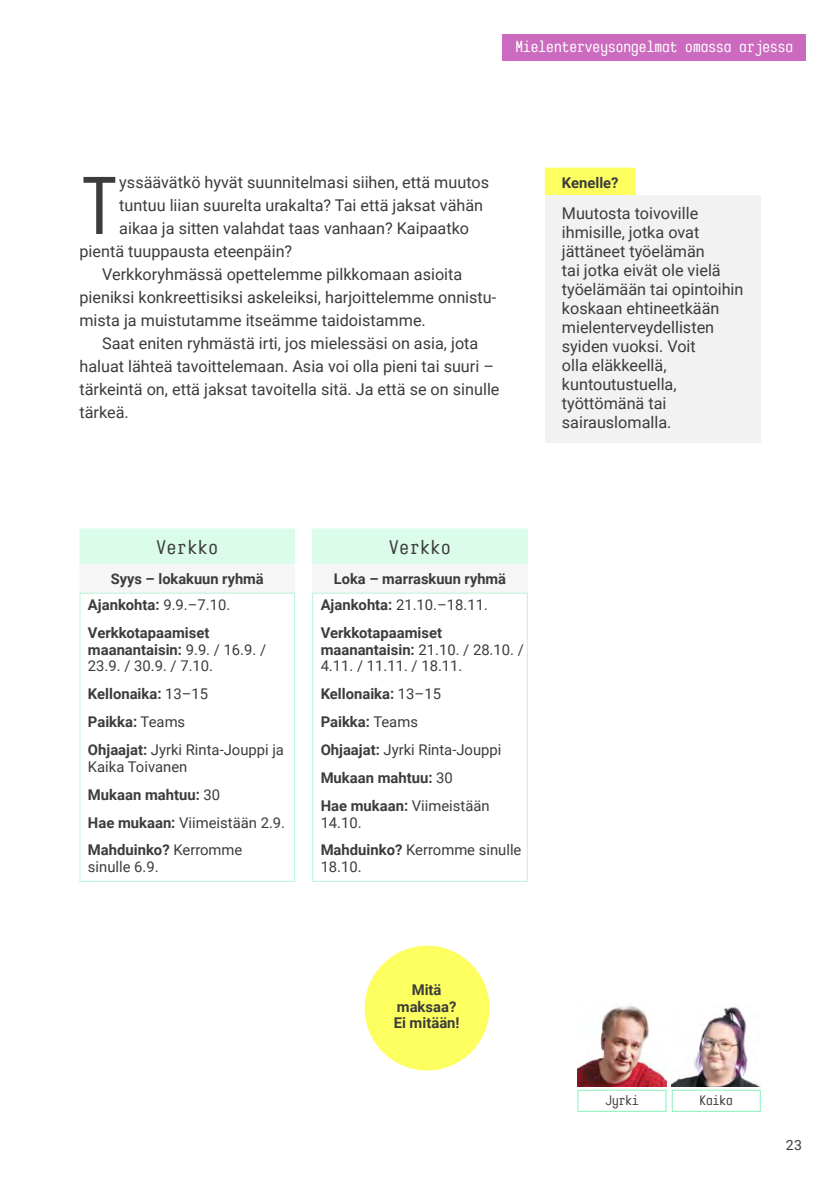
<style>
.page{position:relative;width:840px;height:1191px;background:#fff}
.page>*{position:absolute;margin:0;border:0;box-sizing:border-box;transform-origin:0 0}
.t1{font:500 83.6px "Karben 205 Mono";color:#3c3c3b}
.t2{font:500 20px "Karben 205 Mono";letter-spacing:.045em;color:#3c3c3b}
.t3{font:16.2px/19px "Roboto";color:#3c3c3b}
.t4{font:500 16.2px "Karben 205 Mono";color:#fff}
.t5{font:14.8px/28px "Roboto";color:#3c3c3b}
.t6{font:700 14.8px/28px "Roboto";color:#3c3c3b}
.t7{font:700 14.6px "Roboto";color:#3c3c3b}
.t8{font:500 14px "Karben 205 Mono";color:#3c3c3b}
.t9{font:14px "Roboto";color:#3c3c3b}
.s1{font-weight:400}
.s2{font-weight:700}
</style>
<div class="page">
<img style="left:577px;top:1006px;width:88px;height:80px">
<div style="left:577px;top:1090px;width:89px;height:21px;border:1px solid #88f3bc"></div>
<div style="left:79px;top:528px;width:216px;height:36px;background:#dbfbeb"></div>
<div style="left:79px;top:564px;width:216px;height:29px;background:#f6f6f6"></div>
<div style="left:79px;top:592px;width:216px;height:290px;border:1px solid #b8f8d7"></div>
<div style="left:364px;top:945px;width:125px;height:125px;background:#fdff60;border-radius:50%"></div>
<div style="left:502px;top:34px;width:303px;height:27px;background:#cb6abe"></div>
<img style="left:671px;top:1007px;width:88px;height:79px">
<div style="left:671px;top:1090px;width:89px;height:21px;border:1px solid #88f3bc"></div>
<div style="left:312px;top:528px;width:215px;height:36px;background:#dbfbeb"></div>
<div style="left:312px;top:564px;width:215px;height:29px;background:#f6f6f6"></div>
<div style="left:312px;top:592px;width:215px;height:290px;border:1px solid #b8f8d7"></div>
<div style="left:544px;top:168px;width:91px;height:32px;background:#fdff60"></div>
<div style="left:544px;top:195px;width:216px;height:248px;background:#f2f2f2"></div>
<p class="t4" style="left:515px;top:37px;width:279px">Mielenterveysongelmat omassa arjessa</p>
<h1 class="t1" style="left:79px;top:159px;width:41px">T</h1>
<p class="t3" style="left:119px;top:172px;width:371px">yssäävätkö hyvät suunnitelmasi siihen, että muutos</p>
<p class="t3" style="left:119px;top:195px;width:365px">tuntuu liian suurelta urakalta? Tai että jaksat vähän</p>
<p class="t3" style="left:119px;top:218px;width:351px">aikaa ja sitten valahdat taas vanhaan? Kaipaatko</p>
<p class="t3" style="left:79px;top:241px;width:214px">pientä tuuppausta eteenpäin?</p>
<p class="t3" style="left:102px;top:264px;width:361px">Verkkoryhmässä opettelemme pilkkomaan asioita</p>
<p class="t3" style="left:79px;top:287px;width:418px">pieniksi konkreettisiksi askeleiksi, harjoittelemme onnistu-</p>
<p class="t3" style="left:79px;top:310px;width:348px">mista ja muistutamme itseämme taidoistamme.</p>
<p class="t3" style="left:102px;top:333px;width:377px">Saat eniten ryhmästä irti, jos mielessäsi on asia, jota</p>
<p class="t3" style="left:79px;top:356px;width:416px">haluat lähteä tavoittelemaan. Asia voi olla pieni tai suuri –</p>
<p class="t3" style="left:79px;top:379px;width:421px">tärkeintä on, että jaksat tavoitella sitä. Ja että se on sinulle</p>
<p class="t3" style="left:79px;top:402px;width:51px">tärkeä.</p>
<p class="t6" style="left:561px;top:168px;width:58px">Kenelle?</p>
<p class="t3" style="left:561px;top:203px;width:183px">Muutosta toivoville ihmisille, jotka ovat jättäneet työelämän<br>tai jotka eivät ole vielä työelämään tai opintoihin koskaan ehtineetkään mielenterveydellisten syiden vuoksi. Voit<br>olla eläkkeellä, kuntoutustuella, työttömänä tai sairauslomalla.</p>
<p class="t2" style="left:156px;top:536px;width:63px">Verkko</p>
<p class="t7" style="left:111px;top:568px;width:154px">Syys – lokakuun ryhmä</p>
<p class="t6" style="left:88px;top:590px;width:144px">Ajankohta: <span class="s1">9.9.–7.10.<br></span>Verkkotapaamiset</p>
<p class="t5" style="left:88px;top:640px;width:180px;line-height:16.6px"><span class="s2">maanantaisin:</span> 9.9. / 16.9. /<br>23.9. / 30.9. / 7.10.</p>
<p class="t5" style="left:88px;top:679px;width:197px"><span class="s2">Kellonaika:</span> 13–15<br><span class="s2">Paikka:</span> Teams<br><span class="s2">Ohjaajat:</span> Jyrki Rinta-Jouppi ja</p>
<p class="t5" style="left:88px;top:752px;width:198px">Kaika Toivanen<br><span class="s2">Mukaan mahtuu:</span> 30<br><span class="s2">Hae mukaan:</span> Viimeistään 2.9.<br><span class="s2">Mahduinko?</span> Kerromme</p>
<p class="t5" style="left:88px;top:852px;width:72px">sinulle 6.9.</p>
<p class="t2" style="left:389px;top:536px;width:63px">Verkko</p>
<p class="t7" style="left:334px;top:568px;width:173px">Loka – marraskuun ryhmä</p>
<p class="t6" style="left:320px;top:590px;width:169px">Ajankohta: <span class="s1">21.10.–18.11.<br></span>Verkkotapaamiset</p>
<p class="t5" style="left:320px;top:640px;width:204px;line-height:16.6px"><span class="s2">maanantaisin:</span> 21.10. / 28.10. /<br>4.11. / 11.11. / 18.11.</p>
<p class="t6" style="left:320px;top:679px;width:182px">Kellonaika: <span class="s1">13–15<br></span>Paikka: <span class="s1">Teams<br></span>Ohjaajat: <span class="s1">Jyrki Rinta-Jouppi<br></span>Mukaan mahtuu: <span class="s1">30<br></span>Hae mukaan: <span class="s1">Viimeistään</span></p>
<p class="t5" style="left:320px;top:807px;width:202px">14.10.<br><span class="s2">Mahduinko?</span> Kerromme sinulle</p>
<p class="t5" style="left:320px;top:852px;width:43px">18.10.</p>
<p class="t6" style="left:393px;top:980px;width:67px;line-height:16.6px;text-align:center">Mitä maksaa?<br>Ei mitään!</p>
<p class="t8" style="left:605px;top:1092px;width:35px">Jyrki</p>
<p class="t8" style="left:699px;top:1092px;width:35px">Kaika</p>
<p class="t9" style="left:785px;top:1135px;width:18px">23</p>
</div>
